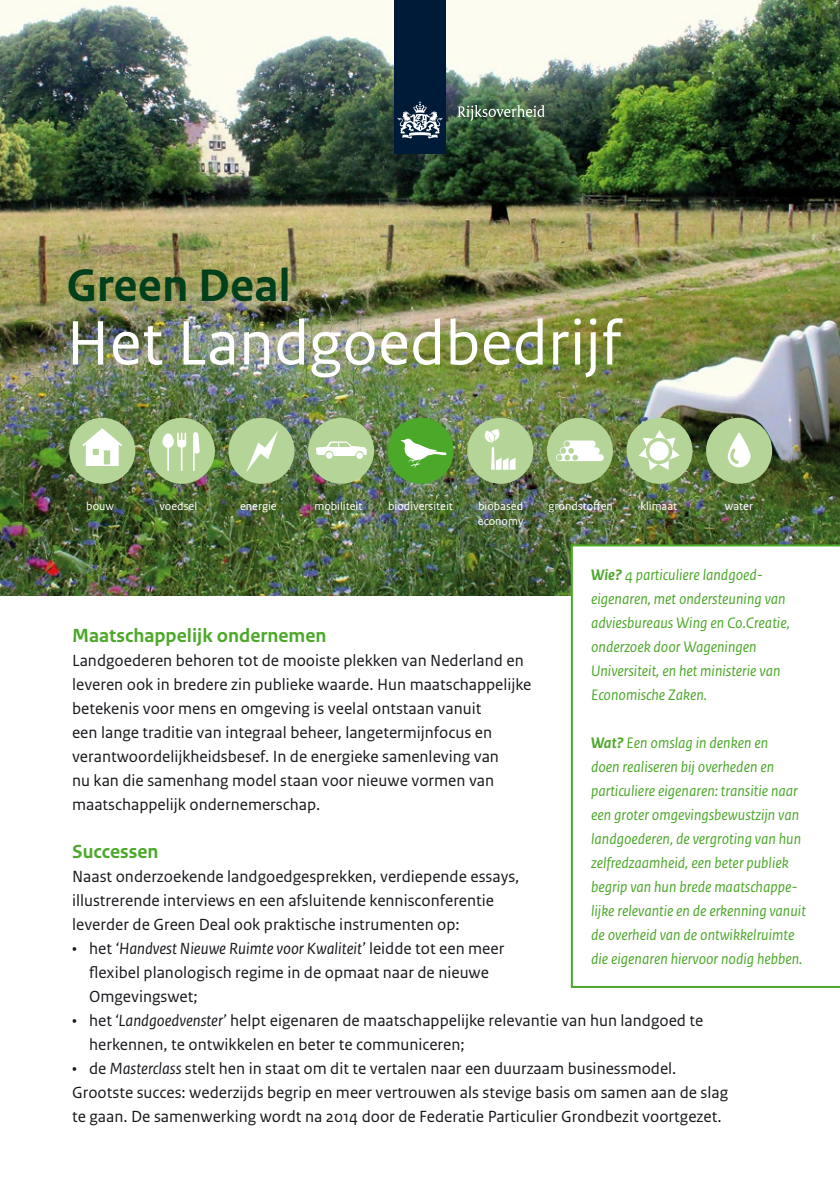
<style>
.page{position:relative;width:840px;height:1191px;background:#fff}
.page>*{position:absolute;margin:0;border:0;box-sizing:border-box;transform-origin:0 0}
.t1{font:66px "Rijksoverheid Sans Text";color:#fff}
.t2{font:700 48px "Rijksoverheid Sans Text";color:#003f1c}
.t3{font:700 20px "Rijksoverheid Sans Text";color:#4ba829}
.t4{font:17px/24px "Rijksoverheid Sans Text";color:#1a171c}
.t5{font:italic 16px/24px "Rijksoverheid Sans Text";color:#4ba829}
.t6{font:12px "Rijksoverheid Sans Text";color:#fff}
.s1{font-weight:700}
.s2{font-style:italic}
</style>
<div class="page">
<img style="left:0;top:0;width:839px;height:595px">
<svg style="left:570px;top:544px;width:269px;height:444px"></svg>
<div style="left:394px;top:0;width:51px;height:153px;background:#001b38"></div>
<svg style="left:397px;top:101px;width:45px;height:38px"></svg>
<svg style="left:457px;top:105px;width:87px;height:16px"></svg>
<div style="left:705px;top:418px;width:66px;height:66px;background:#b4d498;border-radius:33px"></div>
<svg style="left:727px;top:432px;width:23px;height:35px"></svg>
<div style="left:467px;top:418px;width:66px;height:66px;background:#b4d498;border-radius:33px"></div>
<svg style="left:484px;top:429px;width:31px;height:41px"></svg>
<div style="left:546px;top:418px;width:66px;height:66px;background:#b4d498;border-radius:33px"></div>
<svg style="left:556px;top:440px;width:47px;height:21px"></svg>
<div style="left:149px;top:418px;width:66px;height:66px;background:#b4d498;border-radius:33px"></div>
<svg style="left:193px;top:432px;width:6px;height:39px"></svg>
<svg style="left:162px;top:432px;width:24px;height:39px"></svg>
<div style="left:69px;top:418px;width:66px;height:66px;background:#b4d498;border-radius:33px"></div>
<svg style="left:82px;top:428px;width:40px;height:38px"></svg>
<div style="left:228px;top:418px;width:66px;height:66px;background:#b4d498;border-radius:33px"></div>
<svg style="left:246px;top:431px;width:32px;height:41px"></svg>
<div style="left:308px;top:418px;width:66px;height:66px;background:#b4d498;border-radius:33px"></div>
<div style="left:326px;top:452px;width:6px;height:7px;background:#fff;border-radius:50%"></div>
<div style="left:356px;top:452px;width:7px;height:7px;background:#fff;border-radius:50%"></div>
<svg style="left:316px;top:441px;width:50px;height:16px"></svg>
<div style="left:626px;top:418px;width:66px;height:66px;background:#b4d498;border-radius:33px"></div>
<svg style="left:638px;top:430px;width:41px;height:40px"></svg>
<div style="left:387px;top:418px;width:66px;height:66px;background:#4ba829;border-radius:33px"></div>
<svg style="left:400px;top:439px;width:46px;height:29px"></svg>
<h2 class="t2" style="left:66px;top:258px;width:226px">Green Deal</h2>
<h1 class="t1" style="left:66px;top:305px;width:556px">Het Landgoedbedrijf</h1>
<p class="t6" style="left:86px;top:499px;width:29px">bouw</p>
<p class="t6" style="left:159px;top:499px;width:39px">voedsel</p>
<p class="t6" style="left:240px;top:499px;width:38px">energie</p>
<p class="t6" style="left:314px;top:499px;width:49px">mobiliteit</p>
<p class="t6" style="left:388px;top:499px;width:66px">biodiversiteit</p>
<p class="t6" style="left:478px;top:499px;width:47px">biobased</p>
<p class="t6" style="left:548px;top:499px;width:66px">grondstoffen</p>
<p class="t6" style="left:640px;top:499px;width:38px">klimaat</p>
<p class="t6" style="left:724px;top:499px;width:30px">water</p>
<p class="t6" style="left:477px;top:514px;width:47px">economy</p>
<p class="t5" style="left:590px;top:563px;width:200px"><span class="s1">Wie?</span> 4 particuliere landgoed&shy;eigenaren, met ondersteuning van adviesbureaus Wing en Co.Creatie, onderzoek door Wageningen<br>Universiteit, en het ministerie van<br>Economische Zaken.</p>
<p class="t5" style="left:590px;top:731px;width:216px"><span class="s1">Wat?</span> Een omslag in denken en<br>doen realiseren bij overheden en particuliere eigenaren: transitie naar een groter omgevingsbewustzijn van landgoederen, de vergroting van hun zelfredzaamheid, een beter publiek begrip van hun brede maatschappe&shy;lijke relevantie en de erkenning vanuit de overheid van de ontwikkelruimte die eigenaren hiervoor nodig hebben.</p>
<p class="t3" style="left:72px;top:624px;width:256px">Maatschappelijk ondernemen</p>
<p class="t4" style="left:72px;top:648px;width:460px">Landgoederen behoren tot de mooiste plekken van Nederland en leveren ook in bredere zin publieke waarde. Hun maatschappelijke betekenis voor mens en omgeving is veelal ontstaan vanuit<br>een lange traditie van integraal beheer, langetermijnfocus en verantwoordelijkheidsbesef. In de energieke samenleving van<br>nu kan die samenhang model staan voor nieuwe vormen van maatschappelijk ondernemerschap.</p>
<p class="t3" style="left:72px;top:840px;width:88px">Successen</p>
<p class="t4" style="left:72px;top:864px;width:448px">Naast onderzoekende landgoedgesprekken, verdiepende essays, illustrerende interviews en een afsluitende kennisconferentie leverder de Green Deal ook praktische instrumenten op:</p>
<p class="t4" style="left:89px;top:936px;width:416px;text-indent:-17px">• het <span class="s2">‘Handvest Nieuwe Ruimte voor Kwaliteit’</span> leidde tot een meer flexibel planologisch regime in de opmaat naar de nieuwe<br>Omgevingswet;</p>
<p class="t4" style="left:89px;top:1008px;width:615px;text-indent:-17px">• het <span class="s2">‘Landgoedvenster’</span> helpt eigenaren de maatschappelijke relevantie van hun landgoed te herkennen, te ontwikkelen en beter te communiceren;</p>
<p class="t4" style="left:72px;top:1056px;width:657px">• de <span class="s2">Masterclass</span> stelt hen in staat om dit te vertalen naar een duurzaam businessmodel.<br>Grootste succes: wederzijds begrip en meer vertrouwen als stevige basis om samen aan de slag te gaan. De samenwerking wordt na 2014 door de Federatie Particulier Grondbezit voortgezet.</p>
</div>
